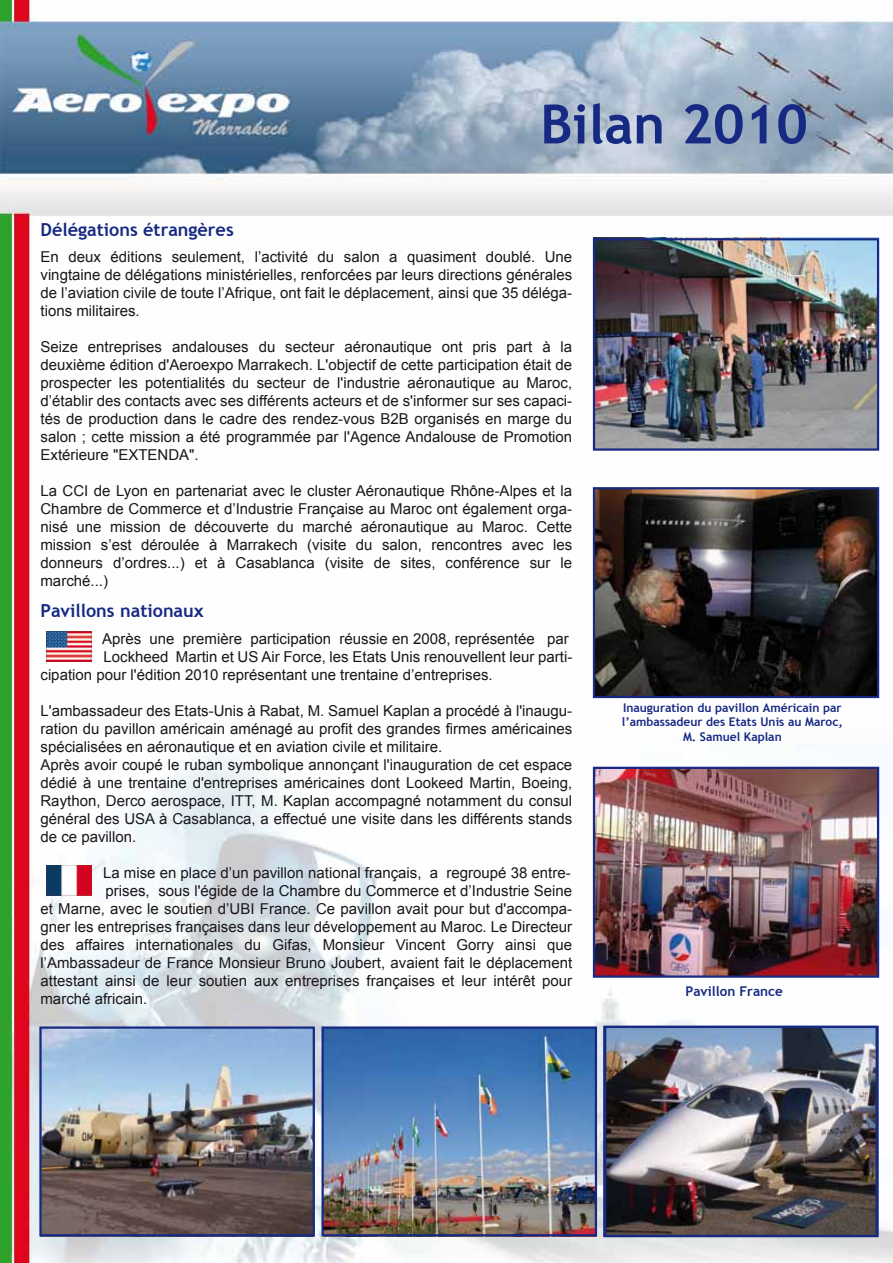
<style>
.page{position:relative;width:893px;height:1263px;background:#fff}
.page>*{position:absolute;margin:0;border:0;box-sizing:border-box;transform-origin:0 0}
.t1{font:700 54px "Trebuchet MS";color:#162983}
.t2{font:700 18px "Trebuchet MS";color:#162983}
.t3{font:15px/18px "Arial";color:#1a171c;text-align:justify}
.t4{font:700 13.5px "Trebuchet MS";color:#162983}
.t5{font:700 12px/14.4px "Trebuchet MS";color:#162983;text-align:center}
</style>
<div class="page">
<img style="left:0;top:0;width:893px;height:1263px">
<img style="left:596px;top:241px;width:280px;height:207px">
<div style="left:593px;top:238px;width:286px;height:213px;border:2px solid #162983"></div>
<img style="left:47px;top:632px;width:44px;height:30px">
<img style="left:47px;top:865px;width:44px;height:30px">
<img style="left:596px;top:490px;width:280px;height:205px">
<div style="left:593px;top:487px;width:286px;height:211px;border:2px solid #162983"></div>
<img style="left:596px;top:770px;width:280px;height:205px">
<div style="left:593px;top:767px;width:286px;height:211px;border:2px solid #162983"></div>
<img style="left:607px;top:1029px;width:268px;height:205px">
<img style="left:324px;top:1029px;width:270px;height:204px">
<img style="left:42px;top:1029px;width:270px;height:204px">
<div style="left:321px;top:1026px;width:276px;height:210px;border:2px solid #162983"></div>
<div style="left:39px;top:1026px;width:276px;height:210px;border:2px solid #162983"></div>
<div style="left:604px;top:1026px;width:275px;height:211px;border:2px solid #162983"></div>
<p class="t2" style="left:40px;top:218px;width:195px">Délégations étrangères</p>
<h1 class="t1" style="left:540px;top:91px;width:269px">Bilan 2010</h1>
<p class="t3" style="left:40px;top:248px;width:533px">En deux éditions seulement, l’activité du salon a quasiment doublé. Une vingtaine de délégations ministérielles, renforcées par leurs directions générales de l’aviation civile de toute l’Afrique, ont fait le déplacement, ainsi que 35 déléga&shy;tions militaires.</p>
<p class="t3" style="left:40px;top:338px;width:533px">Seize entreprises andalouses du secteur aéronautique ont pris part à la deuxième édition d'Aeroexpo Marrakech. L'objectif de cette participation était de prospecter les potentialités du secteur de l'industrie aéronautique au Maroc, d’établir des contacts avec ses différents acteurs et de s'informer sur ses capaci&shy;tés de production dans le cadre des rendez-vous B2B organisés en marge du salon ; cette mission a été programmée par l'Agence Andalouse de Promotion Extérieure "EXTENDA".</p>
<p class="t3" style="left:40px;top:482px;width:533px">La CCI de Lyon en partenariat avec le cluster Aéronautique Rhône-Alpes et la Chambre de Commerce et d’Industrie Française au Maroc ont également orga&shy;nisé une mission de découverte du marché aéronautique au Maroc. Cette mission s’est déroulée à Marrakech (visite du salon, rencontres avec les donneurs d’ordres...) et à Casablanca (visite de sites, conférence sur le marché...)</p>
<p class="t2" style="left:40px;top:599px;width:165px">Pavillons nationaux</p>
<p class="t3" style="left:102px;top:629px;width:468px">Après une première participation réussie en 2008, représentée par</p>
<p class="t3" style="left:103px;top:647px;width:470px">Lockheed Martin et US Air Force, les Etats Unis renouvellent leur parti-</p>
<p class="t3" style="left:40px;top:665px;width:454px">cipation pour l'édition 2010 représentant une trentaine d’entreprises.</p>
<p class="t3" style="left:40px;top:701px;width:533px;text-align:left">L'ambassadeur des Etats-Unis à Rabat, M. Samuel Kaplan a procédé à l'inaugu&shy;ration du pavillon américain aménagé au profit des grandes firmes américaines spécialisées en aéronautique et en aviation civile et militaire.<br>Après avoir coupé le ruban symbolique annonçant l'inauguration de cet espace dédié à une trentaine d'entreprises américaines dont Lookeed Martin, Boeing, Raython, Derco aerospace, ITT, M. Kaplan accompagné notamment du consul général des USA à Casablanca, a effectué une visite dans les différents stands de ce pavillon.</p>
<p class="t3" style="left:103px;top:863px;width:469px">La mise en place d’un pavillon national français, a regroupé 38 entre-</p>
<p class="t3" style="left:106px;top:881px;width:468px">prises, sous l'égide de la Chambre du Commerce et d’Industrie Seine</p>
<p class="t3" style="left:40px;top:899px;width:533px">et Marne, avec le soutien d’UBI France. Ce pavillon avait pour but d'accompa-</p>
<p class="t3" style="left:40px;top:917px;width:533px">gner les entreprises françaises dans leur développement au Maroc. Le Directeur</p>
<p class="t3" style="left:40px;top:935px;width:533px">des affaires internationales du Gifas, Monsieur Vincent Gorry ainsi que</p>
<p class="t3" style="left:40px;top:953px;width:533px">l’Ambassadeur de France Monsieur Bruno Joubert, avaient fait le déplacement</p>
<p class="t3" style="left:40px;top:971px;width:533px">attestant ainsi de leur soutien aux entreprises françaises et leur intérêt pour</p>
<p class="t3" style="left:40px;top:989px;width:108px">marché africain.</p>
<p class="t5" style="left:622px;top:700px;width:223px">Inauguration du pavillon Américain par l’ambassadeur des Etats Unis au Maroc,<br>M. Samuel Kaplan</p>
<p class="t4" style="left:685px;top:982px;width:99px">Pavillon France</p>
</div>
